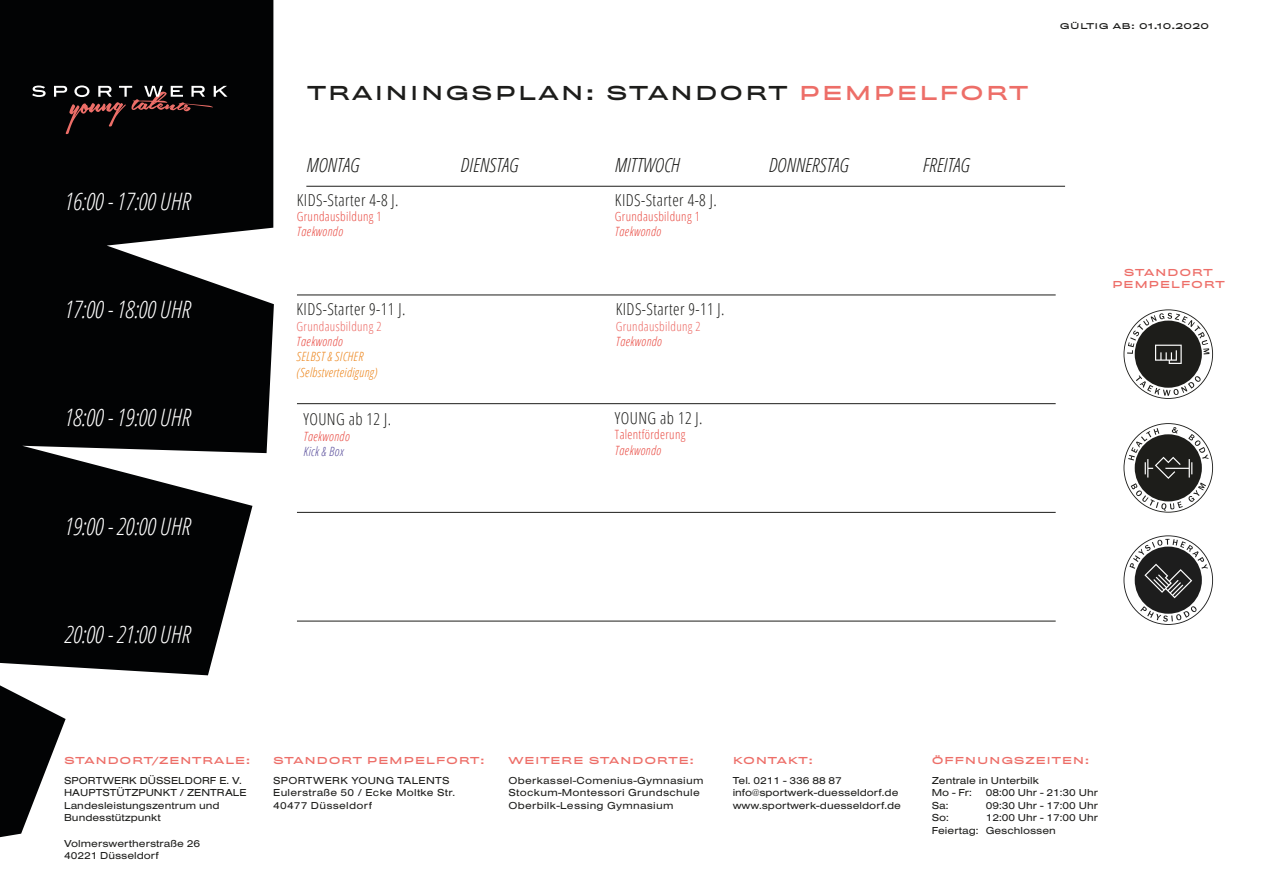
<style>
.page{position:relative;width:1263px;height:893px;background:#fff}
.page>*{position:absolute;margin:0;border:0;box-sizing:border-box;transform-origin:0 0}
.t1{font:italic 300 condensed 24px "Open Sans";color:#fff}
.t2{font:italic 300 condensed 19.5px "Open Sans";color:#1d1d1b}
.t3{font:500 expanded 18px "Rhode";letter-spacing:.1em;color:#1d1d1b}
.t4{font:300 condensed 16.5px "Open Sans";letter-spacing:.025em;color:#1d1d1b}
.t5{font:italic 300 condensed 12.75px "Open Sans";letter-spacing:.025em;color:#e94b43}
.t6{font:300 condensed 12.75px "Open Sans";letter-spacing:.025em;color:#e94b43}
.t7{font:italic 300 condensed 12.75px "Open Sans";letter-spacing:.025em;color:#ec8318}
.t8{font:300 condensed 12.75px "Open Sans";letter-spacing:.025em;color:#ec6762}
.t9{font:italic 300 condensed 12.75px "Open Sans";letter-spacing:.025em;color:#5a4f9c}
.t10{font:10.5px "Sans Extended Regular DTC";color:#1d1d1b}
.t11{font:10.5px "Sans Extended Regular DTC";letter-spacing:.025em;color:#1d1d1b}
.t12{font:500 expanded 9px "Rhode";letter-spacing:.075em;color:#ed6e68}
.t13{font:500 expanded 7.5px "Rhode";letter-spacing:.05em;color:#1d1d1b}
.s1{color:#ed6e68}
</style>
<div class="page">
<svg style="left:0;top:0;width:274px;height:837px;fill:#020304"></svg>
<hr style="left:306px;top:186px;width:759px;height:1px;background:#1d1d1b">
<hr style="left:297px;top:295px;width:759px;height:1px;background:#1d1d1b">
<hr style="left:297px;top:403px;width:759px;height:1px;background:#1d1d1b">
<hr style="left:297px;top:512px;width:759px;height:1px;background:#1d1d1b">
<hr style="left:297px;top:621px;width:759px;height:1px;background:#1d1d1b">
<svg style="left:32px;top:86px;width:14px;height:11px"></svg>
<svg style="left:54px;top:85px;width:173px;height:49px"></svg>
<svg style="left:1123px;top:309px;width:90px;height:90px"></svg>
<svg style="left:1123px;top:535px;width:90px;height:90px"></svg>
<svg style="left:1123px;top:423px;width:90px;height:90px"></svg>
<p class="t1" style="left:64px;top:185px;width:128px">16:00 - 17:00 UHR</p>
<p class="t1" style="left:64px;top:293px;width:128px">17:00 - 18:00 UHR</p>
<p class="t1" style="left:64px;top:401px;width:128px">18:00 - 19:00 UHR</p>
<p class="t1" style="left:64px;top:510px;width:128px">19:00 - 20:00 UHR</p>
<p class="t1" style="left:64px;top:618px;width:128px">20:00 - 21:00 UHR</p>
<p class="t3" style="left:307px;top:81px;width:722px">TRAININGSPLAN: STANDORT <span class="s1">PEMPELFORT</span></p>
<p class="t2" style="left:307px;top:152px;width:54px">MONTAG</p>
<p class="t2" style="left:461px;top:152px;width:59px">DIENSTAG</p>
<p class="t2" style="left:615px;top:152px;width:67px">MITTWOCH</p>
<p class="t2" style="left:769px;top:152px;width:81px">DONNERSTAG</p>
<p class="t2" style="left:923px;top:152px;width:48px">FREITAG</p>
<p class="t4" style="left:297px;top:189px;width:103px">KIDS-Starter 4-8 J.</p>
<p class="t6" style="left:297px;top:208px;width:86px">Grundausbildung 1</p>
<p class="t5" style="left:297px;top:223px;width:48px">Taekwondo</p>
<p class="t4" style="left:297px;top:298px;width:110px">KIDS-Starter 9-11 J.</p>
<p class="t8" style="left:297px;top:317px;width:86px">Grundausbildung 2</p>
<p class="t5" style="left:297px;top:333px;width:48px">Taekwondo</p>
<p class="t7" style="left:297px;top:348px;width:68px">SELBST &amp; SICHER</p>
<p class="t7" style="left:297px;top:363px;width:82px">(Selbstverteidigung)</p>
<p class="t4" style="left:303px;top:408px;width:89px">YOUNG ab 12 J.</p>
<p class="t5" style="left:303px;top:427px;width:48px">Taekwondo</p>
<p class="t9" style="left:303px;top:443px;width:42px">Kick &amp; Box</p>
<p class="t4" style="left:615px;top:189px;width:103px">KIDS-Starter 4-8 J.</p>
<p class="t6" style="left:615px;top:208px;width:86px">Grundausbildung 1</p>
<p class="t5" style="left:615px;top:223px;width:48px">Taekwondo</p>
<p class="t4" style="left:616px;top:298px;width:110px">KIDS-Starter 9-11 J.</p>
<p class="t8" style="left:616px;top:317px;width:86px">Grundausbildung 2</p>
<p class="t5" style="left:616px;top:333px;width:48px">Taekwondo</p>
<p class="t4" style="left:615px;top:407px;width:89px">YOUNG ab 12 J.</p>
<p class="t6" style="left:615px;top:426px;width:72px">Talentförderung</p>
<p class="t5" style="left:615px;top:441px;width:48px">Taekwondo</p>
<p class="t13" style="left:1060px;top:21px;width:151px">GÜLTIG AB: 01.10.2020</p>
<p class="t12" style="left:1124px;top:266px;width:90px">STANDORT</p>
<p class="t12" style="left:1112px;top:278px;width:114px">PEMPELFORT</p>
<p class="t12" style="left:64px;top:754px;width:188px">STANDORT/ZENTRALE:</p>
<p class="t10" style="left:64px;top:774px;width:179px">SPORTWERK DÜSSELDORF E. V.</p>
<p class="t10" style="left:64px;top:787px;width:184px">HAUPTSTÜTZPUNKT / ZENTRALE</p>
<p class="t10" style="left:64px;top:799px;width:157px">Landesleistungszentrum und</p>
<p class="t10" style="left:64px;top:812px;width:98px">Bundesstützpunkt</p>
<p class="t10" style="left:64px;top:837px;width:137px">Volmerswertherstraße 26</p>
<p class="t10" style="left:64px;top:850px;width:96px">40221 Düsseldorf</p>
<p class="t12" style="left:273px;top:754px;width:213px">STANDORT PEMPELFORT:</p>
<p class="t11" style="left:273px;top:774px;width:178px">SPORTWERK YOUNG TALENTS</p>
<p class="t11" style="left:273px;top:787px;width:183px">Eulerstraße 50 / Ecke Moltke Str.</p>
<p class="t11" style="left:273px;top:799px;width:100px">40477 Düsseldorf</p>
<p class="t12" style="left:508px;top:754px;width:187px">WEITERE STANDORTE:</p>
<p class="t11" style="left:508px;top:774px;width:197px">Oberkassel-Comenius-Gymnasium</p>
<p class="t11" style="left:508px;top:787px;width:193px">Stockum-Montessori Grundschule</p>
<p class="t11" style="left:508px;top:799px;width:167px">Oberbilk-Lessing Gymnasium</p>
<p class="t12" style="left:733px;top:754px;width:82px">KONTAKT:</p>
<p class="t10" style="left:733px;top:774px;width:111px">Tel. 0211 - 336 88 87</p>
<p class="t10" style="left:733px;top:787px;width:167px">info@sportwerk-duesseldorf.de</p>
<p class="t10" style="left:733px;top:799px;width:170px">www.sportwerk-duesseldorf.de</p>
<p class="t12" style="left:932px;top:754px;width:159px">ÖFFNUNGSZEITEN:</p>
<p class="t10" style="left:932px;top:774px;width:109px">Zentrale in Unterbilk</p>
<p class="t10" style="left:932px;top:787px;width:42px">Mo - Fr:</p>
<p class="t10" style="left:986px;top:787px;width:114px">08:00 Uhr - 21:30 Uhr</p>
<p class="t10" style="left:932px;top:799px;width:18px">Sa:</p>
<p class="t10" style="left:986px;top:799px;width:114px">09:30 Uhr - 17:00 Uhr</p>
<p class="t10" style="left:932px;top:812px;width:19px">So:</p>
<p class="t10" style="left:986px;top:812px;width:114px">12:00 Uhr - 17:00 Uhr</p>
<p class="t10" style="left:932px;top:824px;width:126px">Feiertag: Geschlossen</p>
</div>
